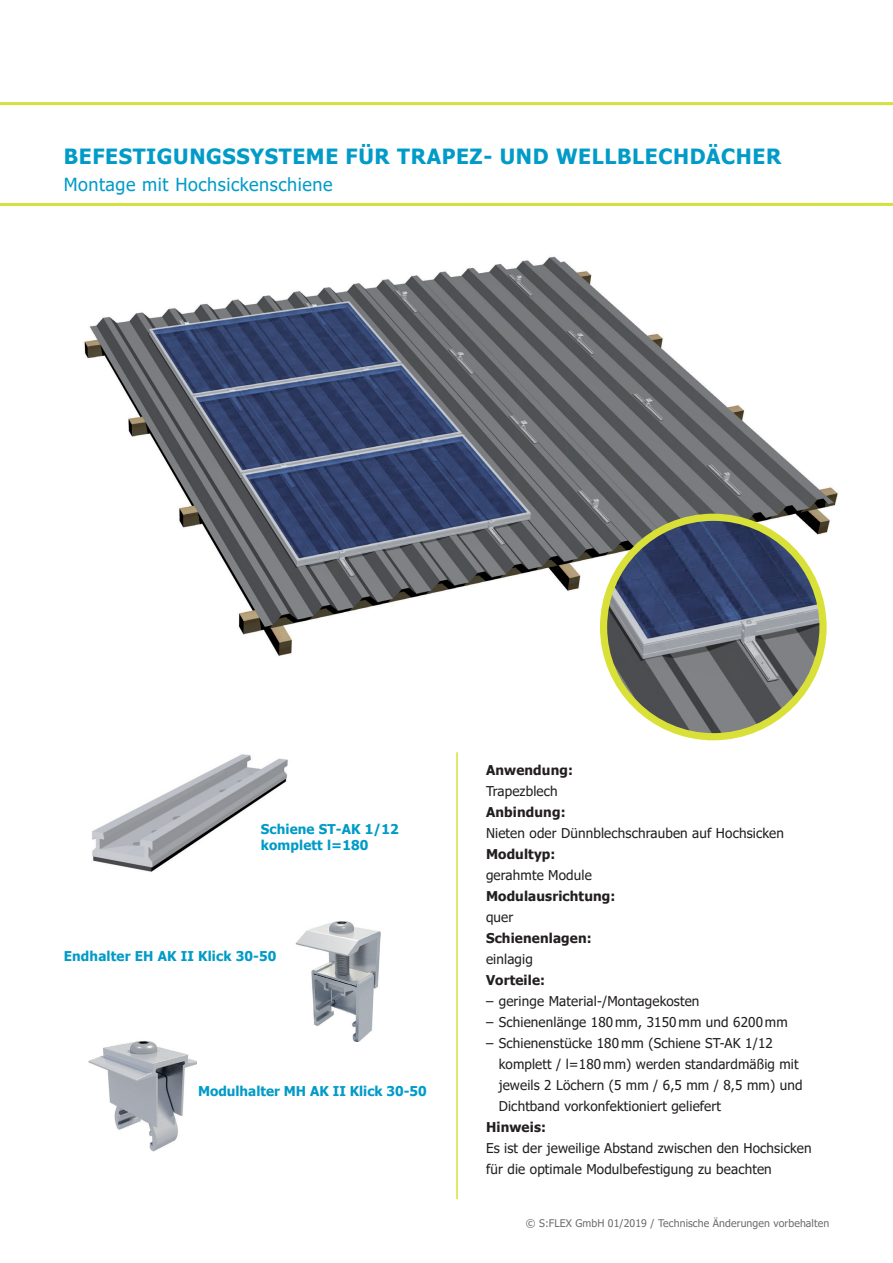
<style>
.page{position:relative;width:893px;height:1263px;background:#fff}
.page>*{position:absolute;margin:0;border:0;box-sizing:border-box;transform-origin:0 0}
.t1{font:700 21px "Tahoma";letter-spacing:.03em;color:#009bc8}
.t2{font:18px "Tahoma";letter-spacing:.03em;color:#009bc8}
.t3{font:13.5px/21px "Tahoma";letter-spacing:.01em;color:#231f20}
.t4{font:700 13.5px/16.2px "Tahoma";letter-spacing:.01em;color:#009bc8}
.t5{font:700 13.5px "Tahoma";letter-spacing:.01em;color:#231f20}
.t6{font:10.5px "Tahoma";letter-spacing:.01em;color:#6c6d70}
.s1{font-weight:700}
</style>
<div class="page">
<svg style="left:0;top:202px;width:893px;height:4px"></svg>
<svg style="left:0;top:102px;width:893px;height:4px;background:#dfe66d"></svg>
<img style="left:84px;top:256px;width:754px;height:401px">
<img style="left:604px;top:517px;width:219px;height:220px;border-radius:110px">
<div style="left:600px;top:514px;width:227px;height:226px;border:7px solid #d9e139;border-radius:50%"></div>
<img style="left:92px;top:754px;width:196px;height:118px">
<img style="left:296px;top:921px;width:84px;height:120px">
<img style="left:88px;top:1041px;width:108px;height:111px">
<hr style="left:456px;top:752px;width:2px;height:447px;background:#d9e139">
<p class="t1" style="left:64px;top:142px;width:719px">BEFESTIGUNGSSYSTEME FÜR TRAPEZ- UND WELLBLECHDÄCHER</p>
<p class="t2" style="left:64px;top:173px;width:270px">Montage mit Hochsickenschiene</p>
<p class="t4" style="left:261px;top:822px;width:140px">Schiene ST-AK 1/12 komplett l=180</p>
<p class="t4" style="left:64px;top:948px;width:214px">Endhalter EH AK II Klick 30-50</p>
<p class="t4" style="left:198px;top:1083px;width:230px">Modulhalter MH AK II Klick 30-50</p>
<p class="t3" style="left:486px;top:761px;width:88px"><span class="s1">Anwendung:<br></span>Trapezblech</p>
<p class="t5" style="left:486px;top:803px;width:81px">Anbindung:</p>
<p class="t3" style="left:486px;top:824px;width:299px">Nieten oder Dünnblechschrauben auf Hochsicken</p>
<p class="t5" style="left:486px;top:845px;width:71px">Modultyp:</p>
<p class="t3" style="left:486px;top:866px;width:107px">gerahmte Module</p>
<p class="t5" style="left:486px;top:887px;width:131px">Modulausrichtung:</p>
<p class="t3" style="left:486px;top:908px;width:29px">quer</p>
<p class="t5" style="left:486px;top:929px;width:107px">Schienenlagen:</p>
<p class="t3" style="left:486px;top:950px;width:48px">einlagig</p>
<p class="t5" style="left:486px;top:971px;width:61px">Vorteile:</p>
<p class="t3" style="left:486px;top:992px;width:215px">– geringe Material-/Montagekosten</p>
<p class="t3" style="left:486px;top:1013px;width:303px">– Schienenlänge 180 mm, 3150 mm und 6200 mm</p>
<p class="t3" style="left:499px;top:1034px;width:305px;text-indent:-13px">– Schienenstücke 180 mm (Schiene ST-AK 1/12 komplett / l=180 mm) werden standardmäßig mit jeweils 2 Löchern (5 mm / 6,5 mm / 8,5 mm) und Dichtband vorkonfektioniert geliefert</p>
<p class="t5" style="left:486px;top:1118px;width:61px">Hinweis:</p>
<p class="t3" style="left:486px;top:1139px;width:327px">Es ist der jeweilige Abstand zwischen den Hochsicken für die optimale Modulbefestigung zu beachten</p>
<p class="t6" style="left:526px;top:1216px;width:305px">© S:FLEX GmbH 01/2019 / Technische Änderungen vorbehalten</p>
</div>
